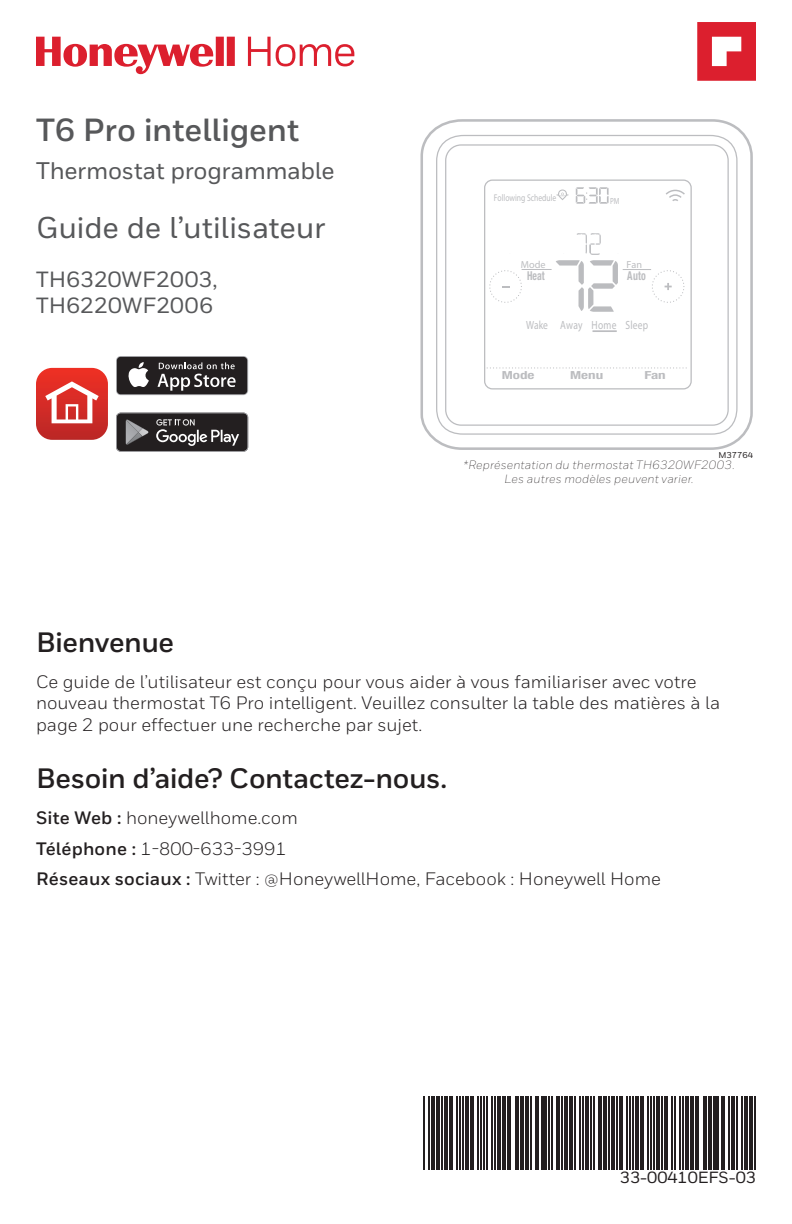
<style>
.page{position:relative;width:792px;height:1224px;background:#fff}
.page>*{position:absolute;margin:0;border:0;box-sizing:border-box;transform-origin:0 0}
.t1{font:700 32px "Honeywell Sans";letter-spacing:-.005em;color:#57585a}
.t2{font:500 30px "Honeywell Sans";letter-spacing:-.01em;color:#57585a}
.Heading_1{font:700 28px "Honeywell Sans";letter-spacing:-.015em;color:#231f20}
.t3{font:500 24px "Honeywell Sans";letter-spacing:-.015em;color:#57585a}
.t4{font:500 22px/26.4px "Honeywell Sans";letter-spacing:.01em;color:#57585a}
.Text_Sans{font:18px/21.6px "Honeywell Sans";color:#231f20}
.t5{font:500 16.2px "Honeywell Sans";color:#231f20}
.t6{font:700 condensed 12.2px "Helvetica Neue LT Std";letter-spacing:.015em;color:#bcbdc0;scale:.8 1}
.t7{font:italic 300 12px/14px "Honeywell Sans";letter-spacing:.015em;color:#231f20;text-align:center}
.t8{font:condensed 11.8px "Helvetica LT Std";letter-spacing:.025em;color:#bcbdc0;scale:.8 1}
.t9{font:700 condensed 11.2px "Helvetica Neue LT Std";color:#bcbdc0;scale:1.35 1}
.t10{font:condensed 10.2px "Helvetica Neue LT Std";color:#bcbdc0}
.t11{font:condensed 9.8px "Helvetica LT Std";color:#bcbdc0;scale:.78 1}
.t12{font:condensed 9px "Helvetica Neue LT Std";color:#bcbdc0;scale:.8 1}
.t13{font:500 8.6px "Honeywell Sans";color:#231f20}
.s1{font-weight:700}
</style>
<div class="page">
<svg style="left:420px;top:119px;width:333px;height:331px"></svg>
<svg style="left:435px;top:134px;width:303px;height:301px"></svg>
<hr style="left:522px;top:269px;width:30px;height:1px;background:#bcbdc0">
<svg style="left:487px;top:367px;width:200px;height:2px"></svg>
<svg style="left:489px;top:270px;width:33px;height:33px"></svg>
<svg style="left:666px;top:190px;width:19px;height:11px"></svg>
<svg style="left:556px;top:233px;width:128px;height:79px"></svg>
<svg style="left:556px;top:187px;width:53px;height:17px"></svg>
<hr style="left:593px;top:330px;width:24px;height:2px;background:#bcbdc0">
<svg style="left:36px;top:37px;width:318px;height:37px"></svg>
<svg style="left:697px;top:22px;width:59px;height:59px"></svg>
<hr style="left:423px;top:1096px;width:2px;height:73px;background:#231f20">
<hr style="left:428px;top:1096px;width:2px;height:73px;background:#231f20">
<hr style="left:431px;top:1096px;width:4px;height:73px;background:#231f20">
<hr style="left:436px;top:1096px;width:4px;height:73px;background:#231f20">
<hr style="left:441px;top:1096px;width:2px;height:73px;background:#231f20">
<hr style="left:444px;top:1096px;width:4px;height:73px;background:#231f20">
<hr style="left:449px;top:1096px;width:4px;height:73px;background:#231f20">
<hr style="left:456px;top:1096px;width:2px;height:73px;background:#231f20">
<hr style="left:459px;top:1096px;width:2px;height:73px;background:#231f20">
<hr style="left:462px;top:1096px;width:2px;height:73px;background:#231f20">
<hr style="left:465px;top:1096px;width:4px;height:73px;background:#231f20">
<hr style="left:470px;top:1096px;width:4px;height:73px;background:#231f20">
<hr style="left:477px;top:1096px;width:2px;height:73px;background:#231f20">
<hr style="left:480px;top:1096px;width:2px;height:73px;background:#231f20">
<hr style="left:483px;top:1096px;width:2px;height:73px;background:#231f20">
<hr style="left:486px;top:1096px;width:1px;height:73px;background:#231f20">
<hr style="left:491px;top:1096px;width:1px;height:73px;background:#231f20">
<hr style="left:494px;top:1096px;width:1px;height:73px;background:#231f20">
<hr style="left:497px;top:1096px;width:3px;height:73px;background:#231f20">
<hr style="left:502px;top:1096px;width:3px;height:73px;background:#231f20">
<hr style="left:507px;top:1096px;width:1px;height:73px;background:#231f20">
<hr style="left:510px;top:1096px;width:1px;height:73px;background:#231f20">
<hr style="left:515px;top:1096px;width:3px;height:73px;background:#231f20">
<hr style="left:520px;top:1096px;width:3px;height:73px;background:#231f20">
<hr style="left:525px;top:1096px;width:1px;height:73px;background:#231f20">
<hr style="left:528px;top:1096px;width:1px;height:73px;background:#231f20">
<hr style="left:531px;top:1096px;width:1px;height:73px;background:#231f20">
<hr style="left:536px;top:1096px;width:3px;height:73px;background:#231f20">
<hr style="left:541px;top:1096px;width:3px;height:73px;background:#231f20">
<hr style="left:546px;top:1096px;width:1px;height:73px;background:#231f20">
<hr style="left:549px;top:1096px;width:1px;height:73px;background:#231f20">
<hr style="left:552px;top:1096px;width:1px;height:73px;background:#231f20">
<hr style="left:557px;top:1096px;width:3px;height:73px;background:#231f20">
<hr style="left:562px;top:1096px;width:1px;height:73px;background:#231f20">
<hr style="left:564px;top:1096px;width:4px;height:73px;background:#231f20">
<hr style="left:570px;top:1096px;width:3px;height:73px;background:#231f20">
<hr style="left:575px;top:1096px;width:1px;height:73px;background:#231f20">
<hr style="left:580px;top:1096px;width:1px;height:73px;background:#231f20">
<hr style="left:582px;top:1096px;width:2px;height:73px;background:#231f20">
<hr style="left:585px;top:1096px;width:4px;height:73px;background:#231f20">
<hr style="left:590px;top:1096px;width:2px;height:73px;background:#231f20">
<hr style="left:593px;top:1096px;width:2px;height:73px;background:#231f20">
<hr style="left:598px;top:1096px;width:4px;height:73px;background:#231f20">
<hr style="left:603px;top:1096px;width:4px;height:73px;background:#231f20">
<hr style="left:608px;top:1096px;width:2px;height:73px;background:#231f20">
<hr style="left:611px;top:1096px;width:4px;height:73px;background:#231f20">
<hr style="left:616px;top:1096px;width:2px;height:73px;background:#231f20">
<hr style="left:619px;top:1096px;width:4px;height:73px;background:#231f20">
<hr style="left:626px;top:1096px;width:2px;height:73px;background:#231f20">
<hr style="left:629px;top:1096px;width:2px;height:73px;background:#231f20">
<hr style="left:632px;top:1096px;width:2px;height:73px;background:#231f20">
<hr style="left:635px;top:1096px;width:4px;height:73px;background:#231f20">
<hr style="left:640px;top:1096px;width:4px;height:73px;background:#231f20">
<hr style="left:647px;top:1096px;width:2px;height:73px;background:#231f20">
<hr style="left:650px;top:1096px;width:2px;height:73px;background:#231f20">
<hr style="left:653px;top:1096px;width:1px;height:73px;background:#231f20">
<hr style="left:656px;top:1096px;width:4px;height:73px;background:#231f20">
<hr style="left:661px;top:1096px;width:1px;height:73px;background:#231f20">
<hr style="left:664px;top:1096px;width:3px;height:73px;background:#231f20">
<hr style="left:671px;top:1096px;width:1px;height:73px;background:#231f20">
<hr style="left:674px;top:1096px;width:1px;height:73px;background:#231f20">
<hr style="left:679px;top:1096px;width:1px;height:73px;background:#231f20">
<hr style="left:682px;top:1096px;width:1px;height:73px;background:#231f20">
<hr style="left:685px;top:1096px;width:3px;height:73px;background:#231f20">
<hr style="left:690px;top:1096px;width:3px;height:73px;background:#231f20">
<hr style="left:695px;top:1096px;width:1px;height:73px;background:#231f20">
<hr style="left:698px;top:1096px;width:1px;height:73px;background:#231f20">
<hr style="left:703px;top:1096px;width:3px;height:73px;background:#231f20">
<hr style="left:708px;top:1096px;width:3px;height:73px;background:#231f20">
<hr style="left:713px;top:1096px;width:1px;height:73px;background:#231f20">
<hr style="left:716px;top:1096px;width:3px;height:73px;background:#231f20">
<hr style="left:721px;top:1096px;width:3px;height:73px;background:#231f20">
<hr style="left:728px;top:1096px;width:1px;height:73px;background:#231f20">
<hr style="left:731px;top:1096px;width:1px;height:73px;background:#231f20">
<hr style="left:734px;top:1096px;width:1px;height:73px;background:#231f20">
<hr style="left:737px;top:1096px;width:1px;height:73px;background:#231f20">
<hr style="left:742px;top:1096px;width:1px;height:73px;background:#231f20">
<hr style="left:744px;top:1096px;width:4px;height:73px;background:#231f20">
<hr style="left:750px;top:1096px;width:3px;height:73px;background:#231f20">
<hr style="left:755px;top:1096px;width:1px;height:73px;background:#231f20">
<svg style="left:116px;top:413px;width:132px;height:39px;background:#454243"></svg>
<svg style="left:116px;top:356px;width:132px;height:39px"></svg>
<div style="left:117px;top:357px;width:130px;height:37px;background:#231f20;border-radius:4px"></div>
<svg style="left:128px;top:362px;width:21px;height:25px"></svg>
<svg style="left:158px;top:362px;width:78px;height:29px"></svg>
<svg style="left:36px;top:368px;width:72px;height:72px"></svg>
<h1 class="t1" style="left:36px;top:111px;width:265px">T6 Pro intelligent</h1>
<h3 class="t3" style="left:36px;top:156px;width:300px">Thermostat programmable</h3>
<h2 class="t2" style="left:36px;top:209px;width:291px">Guide de l’utilisateur</h2>
<p class="t4" style="left:36px;top:267px;width:183px">TH6320WF2003,<br>TH6220WF2006</p>
<p class="Heading_1" style="left:36px;top:625px;width:140px">Bienvenue</p>
<p class="t11" style="left:494px;top:192px;width:82px">Following Schedule</p>
<p class="t10" style="left:521px;top:258px;width:26px">Mode</p>
<p class="t6" style="left:527px;top:268px;width:24px">Heat</p>
<p class="t12" style="left:610px;top:195px;width:13px">PM</p>
<p class="t10" style="left:627px;top:259px;width:17px">Fan</p>
<p class="t6" style="left:627px;top:268px;width:25px">Auto</p>
<p class="t8" style="left:526px;top:318px;width:154px">Wake Away Home Sleep</p>
<p class="t9" style="left:502px;top:368px;width:26px">Mode</p>
<p class="t9" style="left:570px;top:368px;width:26px">Menu</p>
<p class="t9" style="left:644px;top:368px;width:17px">Fan</p>
<p class="t13" style="left:718px;top:450px;width:36px">M37764</p>
<p class="t7" style="left:463px;top:458px;width:273px">*Représentation du thermostat TH6320WF2003.<br>Les autres modèles peuvent varier.</p>
<p class="Text_Sans" style="left:36px;top:671px;width:686px">Ce guide de l’utilisateur est conçu pour vous aider à vous familiariser avec votre nouveau thermostat T6 Pro intelligent. Veuillez consulter la table des matières à la page 2 pour effectuer une recherche par sujet.</p>
<p class="Heading_1" style="left:36px;top:761px;width:413px">Besoin d’aide? Contactez-nous.</p>
<p class="Text_Sans" style="left:36px;top:807px;width:263px"><span class="s1">Site Web :</span> honeywellhome.com</p>
<p class="Text_Sans" style="left:36px;top:838px;width:252px"><span class="s1">Téléphone :</span> 1-800-633-3991</p>
<p class="Text_Sans" style="left:36px;top:868px;width:626px"><span class="s1">Réseaux sociaux :</span> Twitter : @HoneywellHome, Facebook : Honeywell Home</p>
<p class="t5" style="left:620px;top:1168px;width:138px">33-00410EFS-03</p>
</div>
